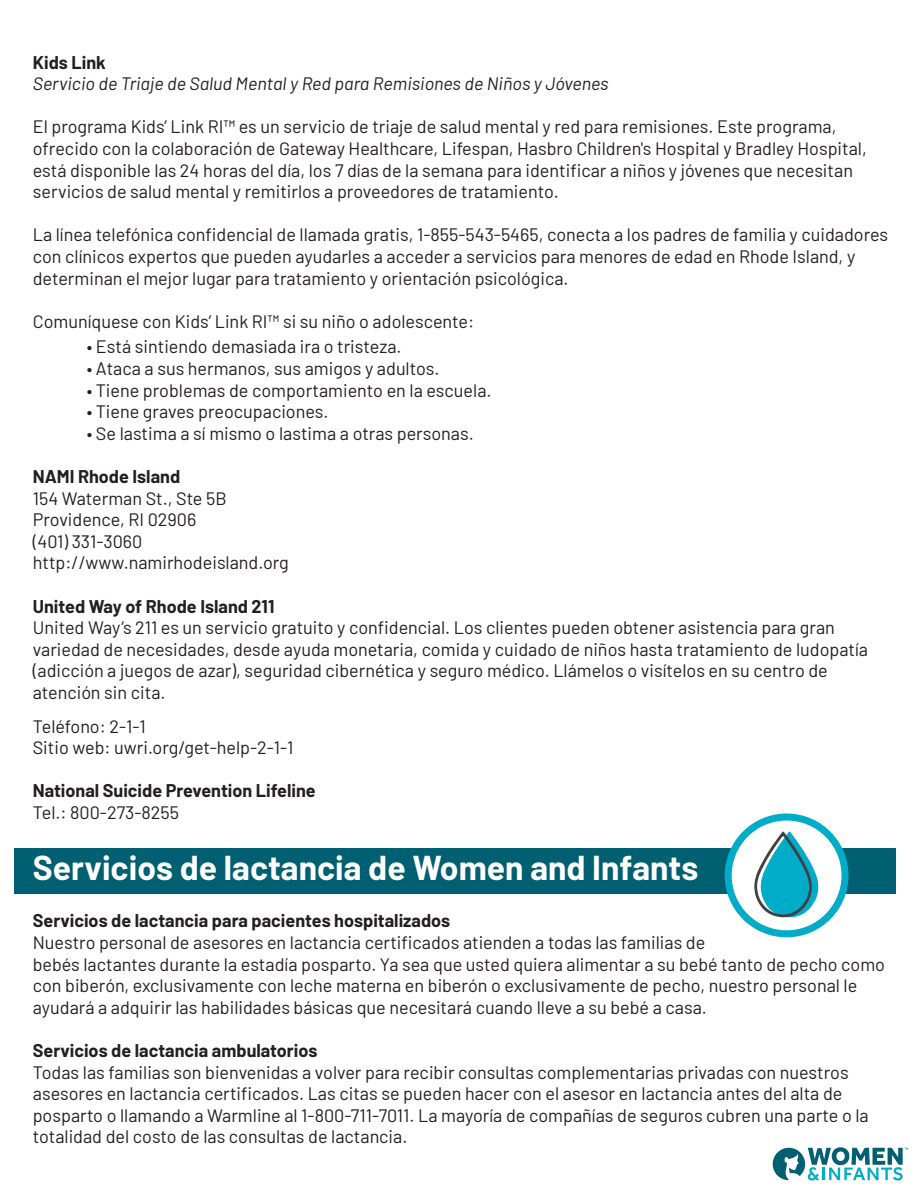
<style>
.page{position:relative;width:918px;height:1188px;background:#fff}
.page>*{position:absolute;margin:0;border:0;box-sizing:border-box;transform-origin:0 0}
.t1{font:700 33.75px "Barlow";color:#fff}
.t2{font:18px/21.6px "Barlow";color:#231f20}
.t3{font:700 18px "Barlow";color:#231f20}
.t4{font:italic 18px "Barlow";color:#231f20}
</style>
<div class="page">
<div style="left:15px;top:848px;width:881px;height:46px;background:#006072"></div>
<svg style="left:725px;top:814px;width:124px;height:123px"></svg>
<svg style="left:773px;top:1147px;width:135px;height:34px"></svg>
<p class="t3" style="left:33px;top:49px;width:74px">Kids Link</p>
<p class="t4" style="left:33px;top:71px;width:577px">Servicio de Triaje de Salud Mental y Red para Remisiones de Niños y Jóvenes</p>
<p class="t2" style="left:33px;top:115px;width:836px">El programa Kids’ Link RI™ es un servicio de triaje de salud mental y red para remisiones. Este programa, ofrecido con la colaboración de Gateway Healthcare, Lifespan, Hasbro Children's Hospital y Bradley Hospital, está disponible las 24 horas del día, los 7 días de la semana para identificar a niños y jóvenes que necesitan servicios de salud mental y remitirlos a proveedores de tratamiento.</p>
<p class="t2" style="left:33px;top:223px;width:857px">La línea telefónica confidencial de llamada gratis, 1-855-543-5465, conecta a los padres de familia y cuidadores con clínicos expertos que pueden ayudarles a acceder a servicios para menores de edad en Rhode Island, y determinan el mejor lugar para tratamiento y orientación psicológica.</p>
<p class="t2" style="left:33px;top:309px;width:443px">Comuníquese con Kids’ Link RI™ si su niño o adolescente:</p>
<p class="t2" style="left:87px;top:335px;width:316px">• Está sintiendo demasiada ira o tristeza.</p>
<p class="t2" style="left:87px;top:356px;width:354px">• Ataca a sus hermanos, sus amigos y adultos.</p>
<p class="t2" style="left:87px;top:378px;width:406px">• Tiene problemas de comportamiento en la escuela.</p>
<p class="t2" style="left:87px;top:399px;width:243px">• Tiene graves preocupaciones.</p>
<p class="t2" style="left:87px;top:421px;width:389px">• Se lastima a sí mismo o lastima a otras personas.</p>
<p class="t3" style="left:33px;top:463px;width:149px">NAMI Rhode Island</p>
<p class="t2" style="left:33px;top:486px;width:257px">154 Waterman St., Ste 5B<br>Providence, RI 02906<br>(401) 331-3060 http://www.namirhodeisland.org</p>
<p class="t3" style="left:33px;top:593px;width:243px">United Way of Rhode Island 211</p>
<p class="t2" style="left:33px;top:615px;width:837px">United Way’s 211 es un servicio gratuito y confidencial. Los clientes pueden obtener asistencia para gran variedad de necesidades, desde ayuda monetaria, comida y cuidado de niños hasta tratamiento de ludopatía (adicción a juegos de azar), seguridad cibernética y seguro médico. Llámelos o visítelos en su centro de atención sin cita.</p>
<p class="t2" style="left:33px;top:714px;width:262px">Teléfono: 2-1-1<br>Sitio web: uwri.org/get-help-2-1-1</p>
<p class="t3" style="left:33px;top:778px;width:284px">National Suicide Prevention Lifeline</p>
<p class="t2" style="left:33px;top:800px;width:148px">Tel.: 800-273-8255</p>
<h1 class="t1" style="left:33px;top:843px;width:667px">Servicios de lactancia de Women and Infants</h1>
<p class="t3" style="left:33px;top:908px;width:419px">Servicios de lactancia para pacientes hospitalizados</p>
<p class="t2" style="left:33px;top:930px;width:854px">Nuestro personal de asesores en lactancia certificados atienden a todas las familias de<br>bebés lactantes durante la estadía posparto. Ya sea que usted quiera alimentar a su bebé tanto de pecho como con biberón, exclusivamente con leche materna en biberón o exclusivamente de pecho, nuestro personal le ayudará a adquirir las habilidades básicas que necesitará cuando lleve a su bebé a casa.</p>
<p class="t3" style="left:33px;top:1037px;width:286px">Servicios de lactancia ambulatorios</p>
<p class="t2" style="left:33px;top:1060px;width:837px">Todas las familias son bienvenidas a volver para recibir consultas complementarias privadas con nuestros asesores en lactancia certificados. Las citas se pueden hacer con el asesor en lactancia antes del alta de posparto o llamando a Warmline al 1-800-711-7011. La mayoría de compañías de seguros cubren una parte o la totalidad del costo de las consultas de lactancia.</p>
</div>
